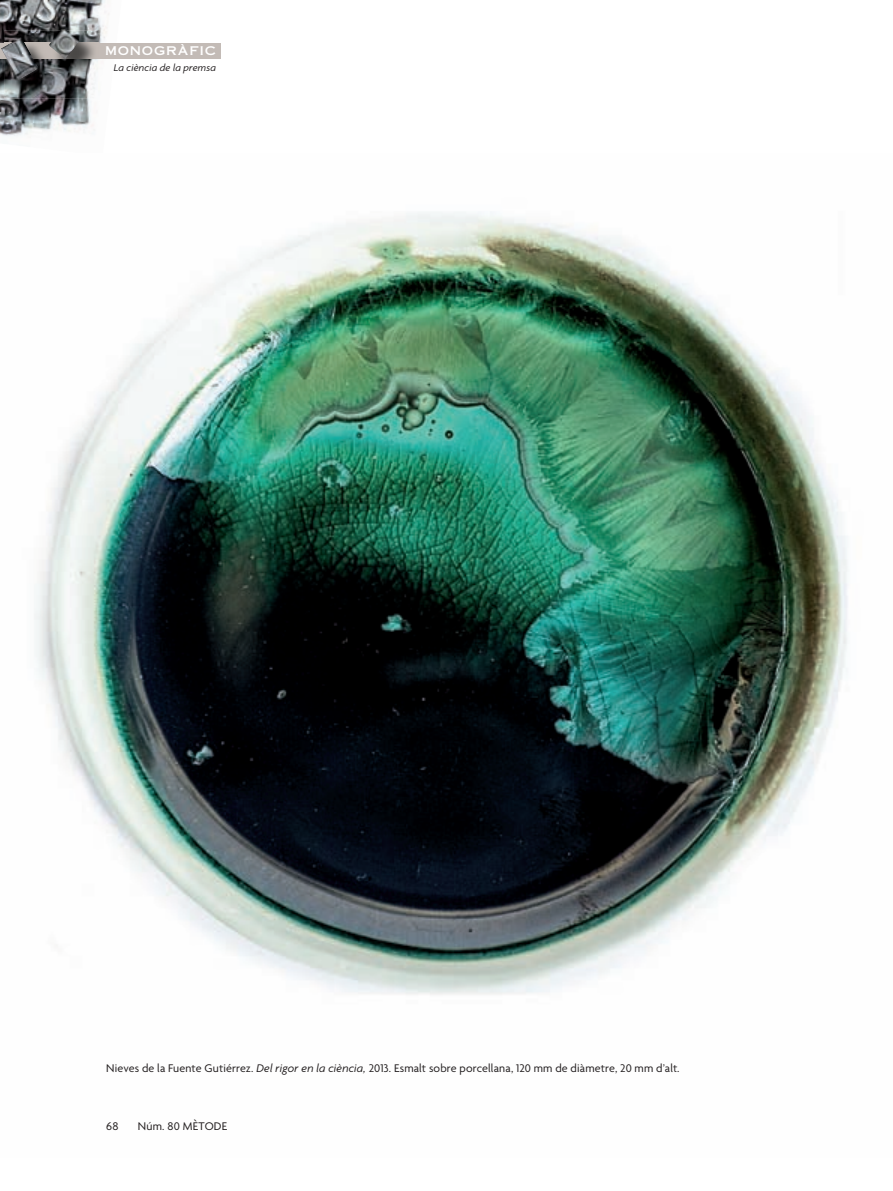
<style>
.page{position:relative;width:893px;height:1191px;background:#fff}
.page>*{position:absolute;margin:0;border:0;box-sizing:border-box;transform-origin:0 0}
.t1{font:12px "Agenda";letter-spacing:.015em;color:#231f20}
.t2{font:12px "Copperplate Thirty One AB";letter-spacing:.06em;color:#fff}
.t3{font:italic 10.5px "Agenda";letter-spacing:.015em;color:#231f20}
.s1{font-style:italic}
</style>
<div class="page">
<img style="left:0;top:0;width:123px;height:136px">
<div style="left:0;top:43px;width:220px;height:15px;background:#c3bbb6"></div>
<img style="left:34px;top:212px;width:814px;height:783px">
<img style="left:4px;top:31px;width:94px;height:67px">
<img style="left:80px;top:43px;width:18px;height:15px">
<img style="left:1px;top:28px;width:79px;height:52px">
<p class="t2" style="left:105px;top:44px;width:113px">MONOGRÀFIC</p>
<p class="t3" style="left:114px;top:63px;width:104px">La ciència de la premsa</p>
<p class="t1" style="left:106px;top:1063px;width:575px">Nieves de la Fuente Gutiérrez. <span class="s1">Del rigor en la ciència,</span> 2013. Esmalt sobre porcellana, 120 mm de diàmetre, 20 mm d’alt.</p>
<p class="t1" style="left:106px;top:1121px;width:14px">68</p>
<p class="t1" style="left:138px;top:1121px;width:91px">Núm. 80 MÈTODE</p>
</div>
